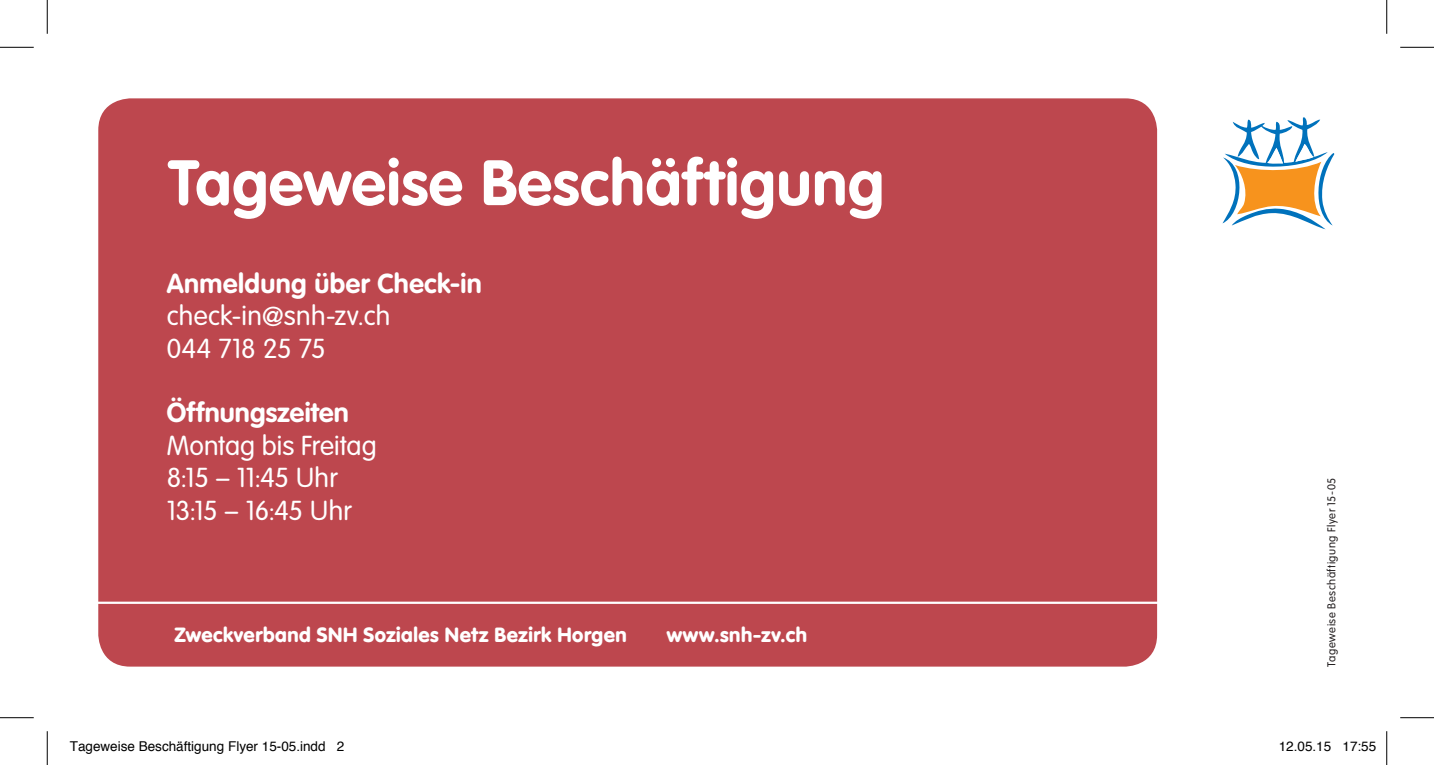
<style>
.page{position:relative;width:1434px;height:765px;background:#fff}
.page>*{position:absolute;margin:0;border:0;box-sizing:border-box;transform-origin:0 0}
.t1{font:700 63px "VAG Rounded";letter-spacing:.01em;color:#fff}
.t2{font:300 27px/32.4px "VAG Rounded";color:#fff}
.t3{font:700 27px "VAG Rounded";letter-spacing:.015em;color:#fff}
.t4{font:900 20.25px "VAG Rounded";letter-spacing:.025em;color:#fff}
.t5{font:13.5px "Helvetica";color:#000}
.t6{font:300 11.25px "VAG Rounded";letter-spacing:.045em;color:#231f20}
</style>
<div class="page">
<div style="left:98px;top:98px;width:1059px;height:568px;background:#bd474e;border-radius:32px"></div>
<hr style="left:86px;top:601px;width:1184px;height:2px;background:#fff">
<svg style="left:1222px;top:117px;width:112px;height:112px"></svg>
<hr style="left:0;top:47px;width:34px;height:1px;background:#000">
<hr style="left:1400px;top:47px;width:34px;height:1px;background:#000">
<hr style="left:0;top:717px;width:34px;height:1px;background:#000">
<hr style="left:1400px;top:717px;width:34px;height:1px;background:#000">
<hr style="left:47px;top:0;width:1px;height:34px;background:#000">
<hr style="left:47px;top:730px;width:1px;height:34px;background:#000">
<hr style="left:1386px;top:0;width:1px;height:34px;background:#000">
<hr style="left:1386px;top:730px;width:1px;height:34px;background:#000">
<h1 class="t1" style="left:168px;top:146px;width:717px">Tageweise Beschäftigung</h1>
<p class="t3" style="left:167px;top:267px;width:316px">Anmeldung über Check-in</p>
<p class="t2" style="left:167px;top:299px;width:225px">check-in@snh-zv.ch<br>044 718 25 75</p>
<p class="t3" style="left:167px;top:397px;width:184px">Öffnungszeiten</p>
<p class="t2" style="left:167px;top:429px;width:211px">Montag bis Freitag<br>8:15 – 11:45 Uhr<br>13:15 – 16:45 Uhr</p>
<p class="t4" style="left:175px;top:622px;width:453px">Zweckverband SNH Soziales Netz Bezirk Horgen</p>
<p class="t4" style="left:667px;top:622px;width:142px">www.snh-zv.ch</p>
<p class="t6" style="left:1325px;top:666px;width:190px;rotate:-90deg">Tageweise Beschäftigung Flyer 15-05</p>
<p class="t5" style="left:70px;top:736px;width:276px">Tageweise Beschäftigung Flyer 15-05.indd 2</p>
<p class="t5" style="left:1279px;top:736px;width:99px">12.05.15 17:55</p>
</div>
